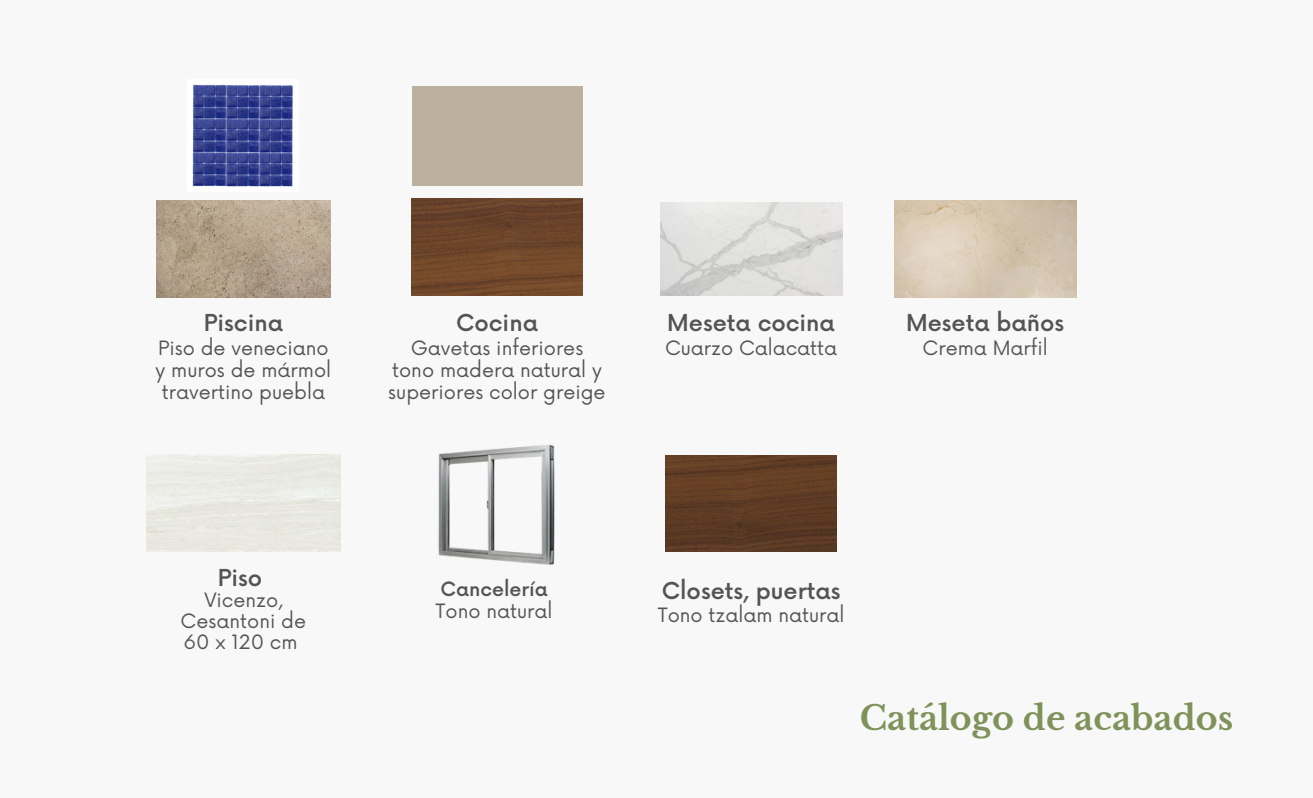
<style>
.page{position:relative;width:1313px;height:798px;background:#fff}
.page>*{position:absolute;margin:0;border:0;box-sizing:border-box;transform-origin:0 0}
.t1{font:700 33.25px "Libre Baskerville";color:#7e9259}
.t2{font:500 22.75px "Now";color:#545454}
.t3{font:19.25px/22.4px "Now";color:#545454;text-align:center}
.t4{font:500 19.25px "Now";color:#545454}
</style>
<div class="page">
<div style="left:0;top:0;width:1312px;height:798px;background:#f8f8f8"></div>
<img style="left:146px;top:455px;width:194px;height:97px">
<img style="left:192px;top:84px;width:101px;height:103px">
<img style="left:156px;top:200px;width:175px;height:97px">
<img style="left:660px;top:203px;width:182px;height:93px">
<div style="left:412px;top:86px;width:170px;height:99px;background:#bdb09f"></div>
<img style="left:412px;top:198px;width:170px;height:97px">
<img style="left:438px;top:444px;width:117px;height:121px">
<img style="left:666px;top:455px;width:170px;height:97px">
<img style="left:894px;top:200px;width:182px;height:97px">
<p class="t2" style="left:204px;top:310px;width:81px">Piscina</p>
<p class="t3" style="left:156px;top:337px;width:177px">Piso de veneciano y muros de mármol travertino puebla</p>
<p class="t2" style="left:456px;top:310px;width:83px">Cocina</p>
<p class="t3" style="left:388px;top:337px;width:219px">Gavetas inferiores tono madera natural y superiores color greige</p>
<p class="t2" style="left:667px;top:310px;width:169px">Meseta cocina</p>
<p class="t3" style="left:665px;top:337px;width:174px">Cuarzo Calacatta</p>
<p class="t2" style="left:906px;top:310px;width:160px">Meseta baños</p>
<p class="t3" style="left:922px;top:337px;width:127px">Crema Marfil</p>
<p class="t2" style="left:218px;top:566px;width:46px">Piso</p>
<p class="t3" style="left:181px;top:591px;width:127px;line-height:21px">Vicenzo,<br>Cesantoni de<br>60 x 120 cm</p>
<p class="t4" style="left:440px;top:579px;width:109px">Cancelería</p>
<p class="t3" style="left:435px;top:601px;width:118px">Tono natural</p>
<p class="t2" style="left:661px;top:578px;width:180px">Closets, puertas</p>
<p class="t3" style="left:657px;top:605px;width:188px">Tono tzalam natural</p>
<p class="t1" style="left:860px;top:698px;width:375px">Catálogo de acabados</p>
</div>
